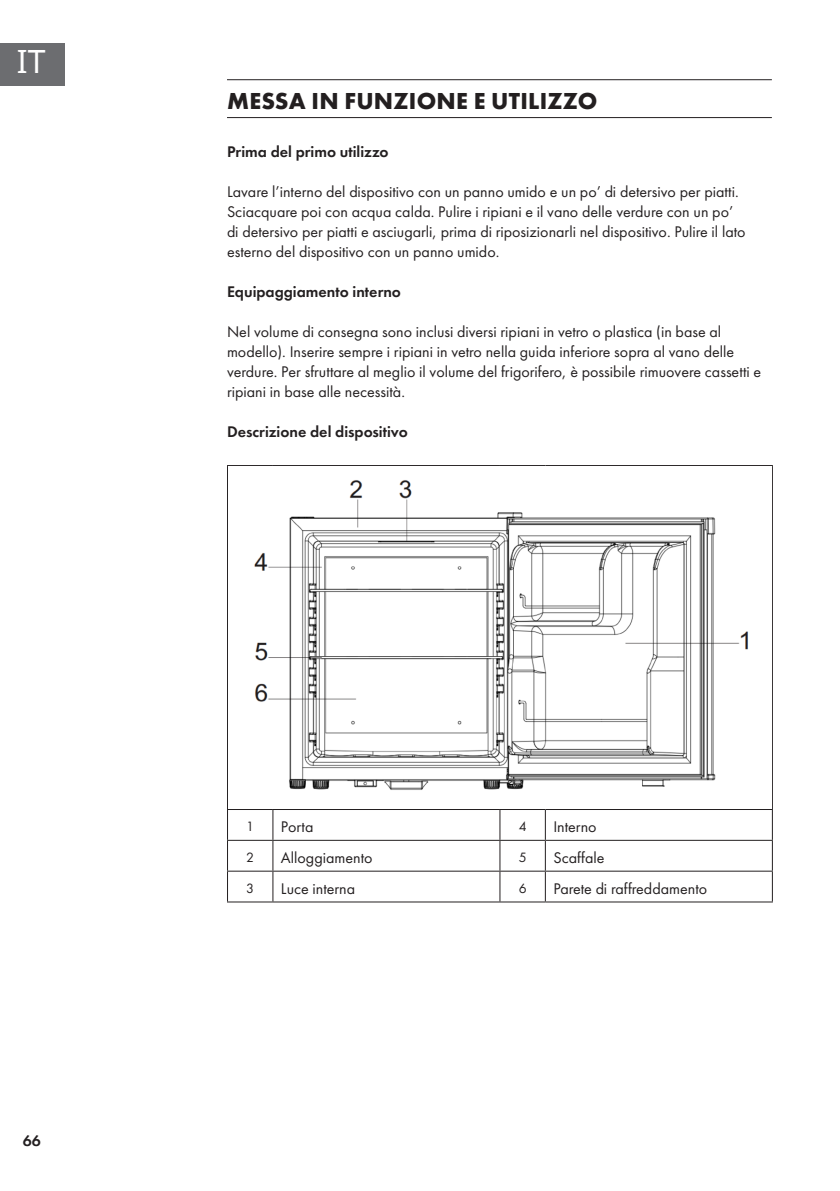
<style>
.page{position:relative;width:840px;height:1191px;background:#fff}
.page>*{position:absolute;margin:0;border:0;box-sizing:border-box;transform-origin:0 0}
.t1{font:32px "Noto Sans";color:#fff}
.Super_Headline{font:700 24px "Futura PTW08";letter-spacing:.01em;color:#231f20}
.Base_Text{font:16px/20px "Futura PTW08";color:#231f20}
.Base_Text-2{font:600 16px "Futura PTW08";color:#231f20}
.Tabelle{font:16px "Futura PTW08";color:#231f20}
.Tabelle-2{font:14px "Futura PTW08";color:#231f20}
</style>
<div class="page">
<div style="left:0;top:43px;width:65px;height:42px;background:#6c6d70"></div>
<hr style="left:227px;top:79px;width:544px;height:1px;background:#231f20">
<hr style="left:227px;top:117px;width:544px;height:1px;background:#231f20">
<hr style="left:227px;top:465px;width:46px;height:1px;background:#231f20">
<hr style="left:227px;top:466px;width:1px;height:343px;background:#231f20">
<hr style="left:273px;top:465px;width:226px;height:1px;background:#231f20">
<hr style="left:499px;top:465px;width:46px;height:1px;background:#231f20">
<hr style="left:545px;top:465px;width:227px;height:1px;background:#231f20">
<hr style="left:771px;top:466px;width:1px;height:343px;background:#231f20">
<hr style="left:227px;top:809px;width:46px;height:1px;background:#231f20">
<hr style="left:227px;top:810px;width:1px;height:30px;background:#231f20">
<hr style="left:273px;top:809px;width:226px;height:1px;background:#231f20">
<hr style="left:272px;top:810px;width:1px;height:30px;background:#231f20">
<hr style="left:499px;top:809px;width:46px;height:1px;background:#231f20">
<hr style="left:499px;top:810px;width:1px;height:30px;background:#231f20">
<hr style="left:545px;top:809px;width:227px;height:1px;background:#231f20">
<hr style="left:544px;top:810px;width:1px;height:30px;background:#231f20">
<hr style="left:771px;top:810px;width:1px;height:30px;background:#231f20">
<hr style="left:227px;top:840px;width:46px;height:1px;background:#231f20">
<svg style="left:227px;top:841px;width:1px;height:29px"></svg>
<hr style="left:273px;top:840px;width:226px;height:1px;background:#231f20">
<svg style="left:272px;top:841px;width:1px;height:29px"></svg>
<hr style="left:499px;top:840px;width:46px;height:1px;background:#231f20">
<svg style="left:499px;top:841px;width:1px;height:29px"></svg>
<hr style="left:545px;top:840px;width:227px;height:1px;background:#231f20">
<svg style="left:544px;top:841px;width:1px;height:29px"></svg>
<svg style="left:771px;top:841px;width:1px;height:29px"></svg>
<hr style="left:227px;top:870px;width:46px;height:1px;background:#231f20">
<hr style="left:227px;top:871px;width:1px;height:30px;background:#231f20">
<hr style="left:273px;top:870px;width:226px;height:1px;background:#231f20">
<hr style="left:272px;top:871px;width:1px;height:30px;background:#231f20">
<hr style="left:499px;top:870px;width:46px;height:1px;background:#231f20">
<hr style="left:499px;top:871px;width:1px;height:30px;background:#231f20">
<hr style="left:545px;top:870px;width:227px;height:1px;background:#231f20">
<hr style="left:544px;top:871px;width:1px;height:30px;background:#231f20">
<hr style="left:771px;top:871px;width:1px;height:30px;background:#231f20">
<hr style="left:227px;top:901px;width:46px;height:1px;background:#231f20">
<hr style="left:273px;top:901px;width:226px;height:1px;background:#231f20">
<hr style="left:499px;top:901px;width:46px;height:1px;background:#231f20">
<hr style="left:545px;top:901px;width:227px;height:1px;background:#231f20">
<img style="left:254px;top:480px;width:495px;height:310px">
<h1 class="t1" style="left:17px;top:40px;width:30px">IT</h1>
<p class="Base_Text-2" style="left:23px;top:1130px;width:20px">66</p>
<p class="Super_Headline" style="left:227px;top:85px;width:371px">MESSA IN FUNZIONE E UTILIZZO</p>
<p class="Base_Text-2" style="left:227px;top:142px;width:163px">Prima del primo utilizzo</p>
<p class="Base_Text" style="left:227px;top:181px;width:520px">Lavare l’interno del dispositivo con un panno umido e un po’ di detersivo per piatti.<br>Sciacquare poi con acqua calda. Pulire i ripiani e il vano delle verdure con un po’ di detersivo per piatti e asciugarli, prima di riposizionarli nel dispositivo. Pulire il lato esterno del dispositivo con un panno umido.</p>
<p class="Base_Text-2" style="left:227px;top:282px;width:175px">Equipaggiamento interno</p>
<p class="Base_Text" style="left:227px;top:321px;width:535px">Nel volume di consegna sono inclusi diversi ripiani in vetro o plastica (in base al modello). Inserire sempre i ripiani in vetro nella guida inferiore sopra al vano delle verdure. Per sfruttare al meglio il volume del frigorifero, è possibile rimuovere cassetti e ripiani in base alle necessità.</p>
<p class="Base_Text-2" style="left:227px;top:422px;width:182px">Descrizione del dispositivo</p>
<p class="Tabelle-2" style="left:246px;top:818px;width:9px">1</p>
<p class="Tabelle" style="left:281px;top:817px;width:34px">Porta</p>
<p class="Tabelle-2" style="left:518px;top:818px;width:9px">4</p>
<p class="Tabelle" style="left:553px;top:817px;width:45px">Interno</p>
<p class="Tabelle-2" style="left:246px;top:849px;width:9px">2</p>
<p class="Tabelle" style="left:281px;top:848px;width:93px">Alloggiamento</p>
<p class="Tabelle-2" style="left:518px;top:849px;width:9px">5</p>
<p class="Tabelle" style="left:553px;top:848px;width:53px">Scaffale</p>
<p class="Tabelle-2" style="left:246px;top:880px;width:9px">3</p>
<p class="Tabelle" style="left:281px;top:879px;width:76px">Luce interna</p>
<p class="Tabelle-2" style="left:518px;top:880px;width:9px">6</p>
<p class="Tabelle" style="left:553px;top:879px;width:155px">Parete di raffreddamento</p>
</div>
